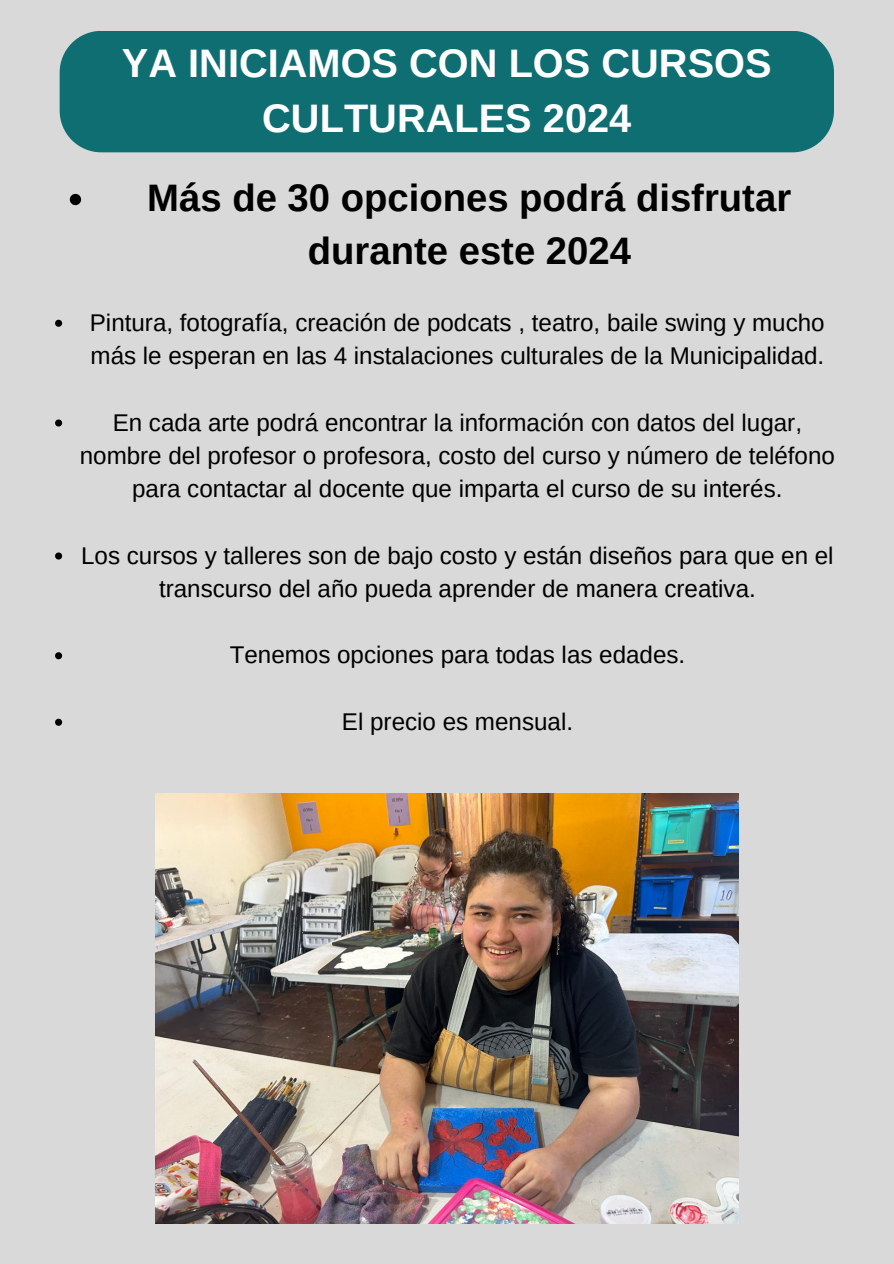
<style>
.page{position:relative;width:894px;height:1264px;background:#fff}
.page>*{position:absolute;margin:0;border:0;box-sizing:border-box;transform-origin:0 0}
.t1{font:700 39.75px/55.2px "Arimo";color:#fff;text-align:center}
.t2{font:700 38.25px/52.8px "Arimo";color:#000;text-align:center}
.t3{font:24.15px/33.3px "Arimo";color:#000;text-align:center}
</style>
<div class="page">
<div style="left:0;top:0;width:893px;height:1263px;background:#d9d9d9"></div>
<div style="left:60px;top:31px;width:773px;height:121px;background:#0f6e72"></div>
<svg style="left:55px;top:320px;width:7px;height:7px"></svg>
<svg style="left:55px;top:419px;width:7px;height:7px"></svg>
<svg style="left:55px;top:552px;width:7px;height:7px"></svg>
<svg style="left:55px;top:652px;width:7px;height:7px"></svg>
<svg style="left:55px;top:718px;width:7px;height:7px"></svg>
<img style="left:156px;top:793px;width:581px;height:430px">
<svg style="left:70px;top:194px;width:11px;height:11px"></svg>
<p class="t1" style="left:122px;top:36px;width:651px">YA INICIAMOS CON LOS CURSOS<br>CULTURALES 2024</p>
<p class="t2" style="left:147px;top:171px;width:645px">Más de 30 opciones podrá disfrutar durante este 2024</p>
<h1 class="t3" style="left:90px;top:306px;width:736px;text-align:left">Pintura, fotografía, creación de podcats , teatro, baile swing y mucho más le esperan en las 4 instalaciones culturales de la Municipalidad.</h1>
<p class="t3" style="left:80px;top:405px;width:756px">En cada arte podrá encontrar la información con datos del lugar, nombre del profesor o profesora, costo del curso y número de teléfono para contactar al docente que imparta el curso de su interés.</p>
<p class="t3" style="left:81px;top:538px;width:753px">Los cursos y talleres son de bajo costo y están diseños para que en el transcurso del año pueda aprender de manera creativa.</p>
<p class="t3" style="left:229px;top:638px;width:457px">Tenemos opciones para todas las edades.</p>
<p class="t3" style="left:342px;top:704px;width:232px">El precio es mensual.</p>
</div>
